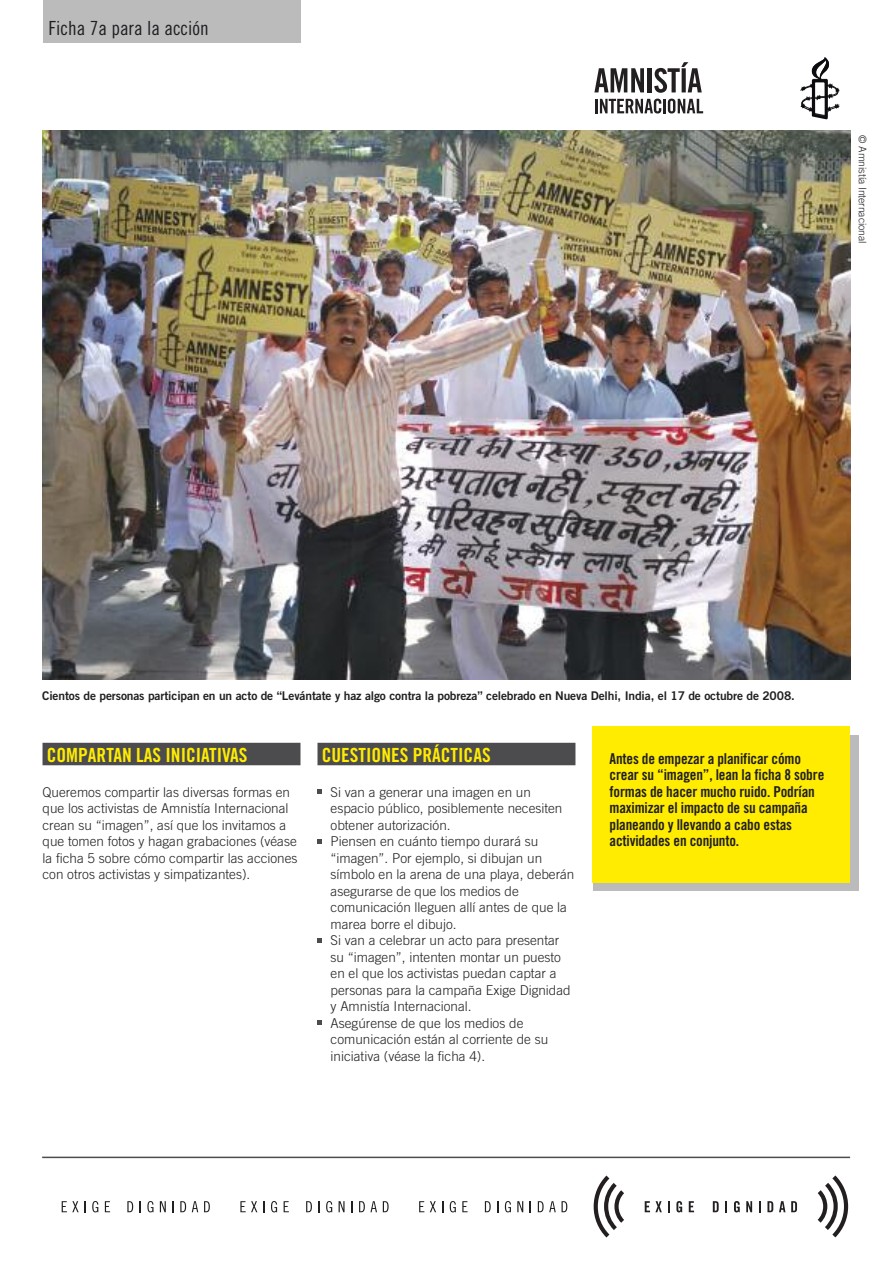
<style>
.page{position:relative;width:893px;height:1263px;background:#fff}
.page>*{position:absolute;margin:0;border:0;box-sizing:border-box;transform-origin:0 0}
.t1{font:19.5px "Amnesty Trade Gothic Bd Cn 20";color:#ffec00}
.t2{font:19.5px "Amnesty Trade Gothic Cn 18";color:#201e21}
.t3{font:15px/16.5px "Amnesty Trade Gothic Bd Cn 20";letter-spacing:-.01em;color:#201e21}
.t4{font:300 13.5px/16.5px "Amnesty Trade Gothic";color:#201e21}
.t5{font:12px "Amnesty Trade Gothic Bd 2";letter-spacing:-.01em;color:#201e21}
.t6{font:300 10.5px "Amnesty Trade Gothic";letter-spacing:-.01em;color:#201e21}
</style>
<div class="page">
<hr style="left:42px;top:1156px;width:808px;height:2px;background:#4c4b4e">
<svg style="left:62px;top:1201px;width:17px;height:11px"></svg>
<svg style="left:92px;top:1201px;width:6px;height:11px"></svg>
<svg style="left:105px;top:1201px;width:5px;height:11px"></svg>
<svg style="left:127px;top:1201px;width:6px;height:11px"></svg>
<svg style="left:147px;top:1201px;width:7px;height:11px"></svg>
<svg style="left:160px;top:1201px;width:6px;height:11px"></svg>
<svg style="left:172px;top:1201px;width:2px;height:11px"></svg>
<svg style="left:180px;top:1201px;width:6px;height:11px"></svg>
<svg style="left:192px;top:1201px;width:6px;height:11px"></svg>
<svg style="left:204px;top:1201px;width:6px;height:11px"></svg>
<svg style="left:240px;top:1201px;width:17px;height:11px"></svg>
<svg style="left:263px;top:1201px;width:2px;height:11px"></svg>
<svg style="left:271px;top:1201px;width:6px;height:11px"></svg>
<svg style="left:284px;top:1201px;width:5px;height:11px"></svg>
<svg style="left:306px;top:1201px;width:6px;height:11px"></svg>
<svg style="left:318px;top:1201px;width:2px;height:11px"></svg>
<svg style="left:326px;top:1201px;width:6px;height:11px"></svg>
<svg style="left:339px;top:1201px;width:6px;height:11px"></svg>
<svg style="left:359px;top:1201px;width:18px;height:11px"></svg>
<svg style="left:383px;top:1201px;width:6px;height:11px"></svg>
<svg style="left:419px;top:1201px;width:5px;height:11px"></svg>
<svg style="left:430px;top:1201px;width:6px;height:11px"></svg>
<svg style="left:450px;top:1201px;width:6px;height:11px"></svg>
<svg style="left:462px;top:1201px;width:6px;height:11px"></svg>
<svg style="left:485px;top:1201px;width:6px;height:11px"></svg>
<svg style="left:505px;top:1201px;width:6px;height:11px"></svg>
<svg style="left:517px;top:1201px;width:6px;height:11px"></svg>
<svg style="left:538px;top:1201px;width:29px;height:11px"></svg>
<svg style="left:645px;top:1201px;width:17px;height:11px"></svg>
<svg style="left:668px;top:1201px;width:2px;height:11px"></svg>
<svg style="left:676px;top:1201px;width:6px;height:11px"></svg>
<svg style="left:689px;top:1201px;width:5px;height:11px"></svg>
<svg style="left:713px;top:1201px;width:6px;height:11px"></svg>
<svg style="left:725px;top:1201px;width:2px;height:11px"></svg>
<svg style="left:734px;top:1201px;width:6px;height:11px"></svg>
<svg style="left:746px;top:1201px;width:6px;height:11px"></svg>
<svg style="left:759px;top:1201px;width:2px;height:11px"></svg>
<svg style="left:767px;top:1201px;width:6px;height:11px"></svg>
<svg style="left:779px;top:1201px;width:6px;height:11px"></svg>
<svg style="left:791px;top:1201px;width:6px;height:11px"></svg>
<svg style="left:594px;top:1175px;width:30px;height:62px"></svg>
<svg style="left:818px;top:1175px;width:30px;height:62px"></svg>
<div style="left:593px;top:736px;width:265px;height:155px;background:#bcbbbc"></div>
<div style="left:592px;top:726px;width:258px;height:157px;background:#ffec00"></div>
<div style="left:43px;top:0;width:257px;height:43px;background:#bcbbbc"></div>
<hr style="left:648px;top:68px;width:4px;height:24px;background:#231f20">
<svg style="left:654px;top:62px;width:48px;height:31px"></svg>
<svg style="left:595px;top:99px;width:66px;height:15px"></svg>
<hr style="left:663px;top:99px;width:3px;height:14px;background:#231f20">
<svg style="left:668px;top:99px;width:35px;height:15px"></svg>
<svg style="left:594px;top:68px;width:50px;height:24px"></svg>
<svg style="left:800px;top:57px;width:40px;height:62px"></svg>
<div style="left:43px;top:743px;width:257px;height:22px;background:#4c4b4e"></div>
<div style="left:317px;top:743px;width:258px;height:22px;background:#4c4b4e"></div>
<svg style="left:317px;top:1021px;width:5px;height:4px"></svg>
<svg style="left:317px;top:938px;width:5px;height:4px"></svg>
<svg style="left:317px;top:839px;width:5px;height:4px"></svg>
<svg style="left:317px;top:790px;width:5px;height:4px"></svg>
<img style="left:43px;top:131px;width:807px;height:548px">
<h1 class="t2" style="left:49px;top:17px;width:52px">Sheet 1</h1>
<h1 class="t2" style="left:49px;top:17px;width:162px">Ficha 7a para la acción</h1>
<p class="t6" style="left:869px;top:135px;width:110px;rotate:90deg">© Amnistía Internacional</p>
<p class="t5" style="left:42px;top:688px;width:754px">Cientos de personas participan en un acto de “Levántate y haz algo contra la pobreza” celebrado en Nueva Delhi, India, el 17 de octubre de 2008.</p>
<h1 class="t1" style="left:47px;top:743px;width:202px">COMPARTAN LAS INICIATIVAS</h1>
<p class="t4" style="left:43px;top:783px;width:257px">Queremos compartir las diversas formas en que los activistas de Amnistía Internacional crean su “imagen”, así que los invitamos a que tomen fotos y hagan grabaciones (véase la ficha 5 sobre cómo compartir las acciones con otros activistas y simpatizantes).</p>
<h1 class="t1" style="left:322px;top:743px;width:170px">CUESTIONES PRÁCTICAS</h1>
<p class="t4" style="left:331px;top:783px;width:245px">Si van a generar una imagen en un espacio público, posiblemente necesiten obtener autorización.<br>Piensen en cuánto tiempo durará su “imagen”. Por ejemplo, si dibujan un símbolo en la arena de una playa, deberán asegurarse de que los medios de comunicación lleguen allí antes de que la marea borre el dibujo.<br>Si van a celebrar un acto para presentar su “imagen”, intenten montar un puesto en el que los activistas puedan captar a personas para la campaña Exige Dignidad y Amnistía Internacional.<br>Asegúrense de que los medios de comunicación están al corriente de su iniciativa (véase la ficha 4).</p>
<p class="t3" style="left:609px;top:750px;width:216px">Antes de empezar a planificar cómo crear su “imagen”, lean la ficha 8 sobre formas de hacer mucho ruido. Podrían maximizar el impacto de su campaña planeando y llevando a cabo estas actividades en conjunto.</p>
</div>
